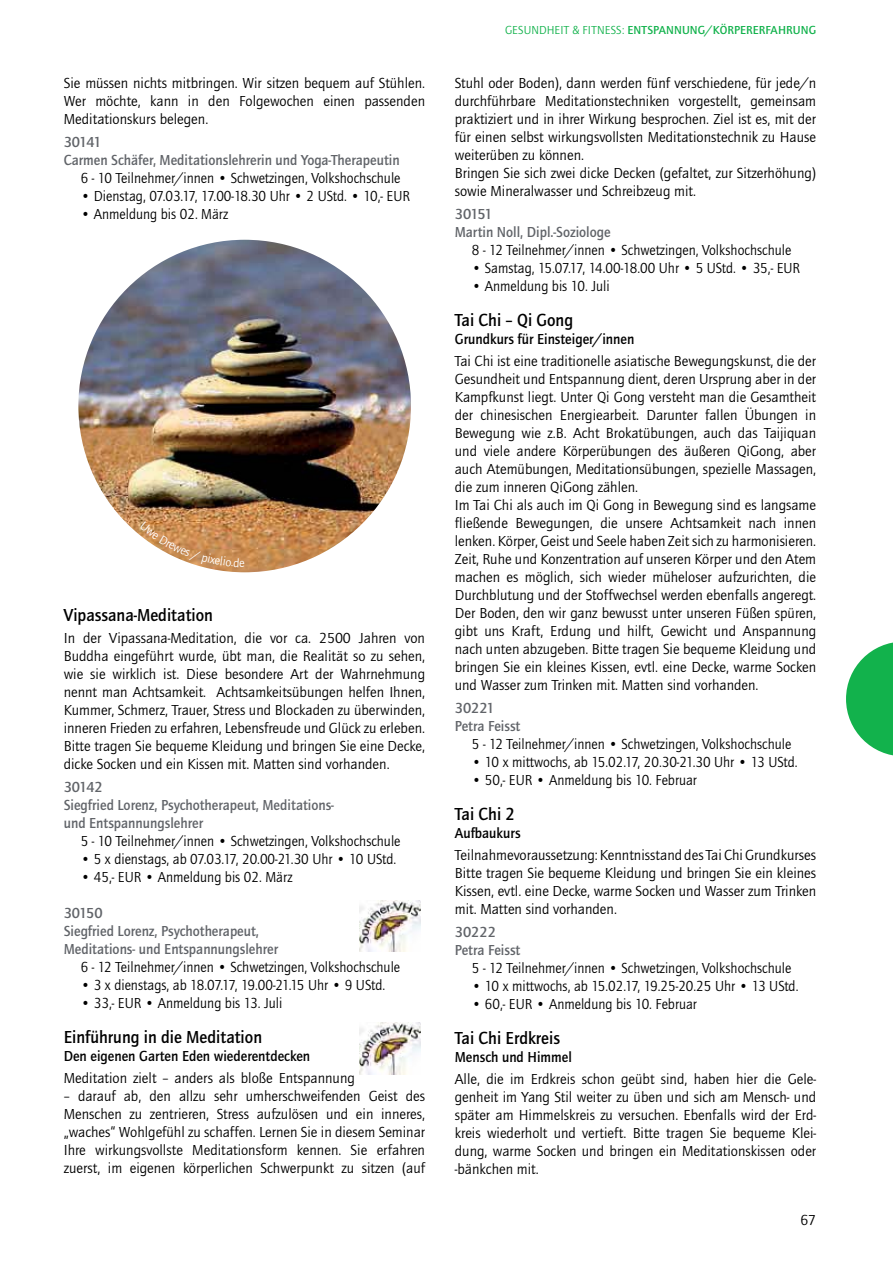
<style>
.page{position:relative;width:893px;height:1263px;background:#fff}
.page>*{position:absolute;margin:0;border:0;box-sizing:border-box;transform-origin:0 0}
.t1{font:700 18px "Quay Itc T";color:#000;scale:.95 1}
.t2{font:15px/18px "Quay Itc T";color:#000;text-align:justify}
.t3{font:15px "Quay Itc T";color:#000;scale:.95 1}
.t4{font:700 15px/18px "Quay Itc T";color:#616469}
.t5{font:700 15px "Quay Itc T";color:#000;scale:.95 1}
.t6{font:700 12px "Quay Itc T";letter-spacing:.01em;color:#12b24c}
.s1{font-weight:400}
</style>
<div class="page">
<svg style="left:846px;top:642px;width:47px;height:114px"></svg>
<img style="left:78px;top:240px;width:333px;height:332px;border-radius:50%">
<img style="left:360px;top:900px;width:60px;height:52px">
<img style="left:360px;top:1023px;width:60px;height:51px">
<svg style="left:140px;top:522px;width:104px;height:45px"></svg>
<p class="t2" style="left:64px;top:76px;width:363px">Sie müssen nichts mitbringen. Wir sitzen bequem auf Stühlen.<br>Wer möchte, kann in den Folgewochen einen passenden Meditationskurs belegen.</p>
<p class="t4" style="left:64px;top:134px;width:337px">30141<br>Carmen Schäfer, Meditationslehrerin und Yoga-Therapeutin</p>
<p class="t3" style="left:81px;top:172px;width:338px">6 - 10 Teilnehmer/innen • Schwetzingen, Volkshochschule</p>
<p class="t3" style="left:81px;top:190px;width:348px">• Dienstag, 07.03.17, 17.00-18.30 Uhr • 2 UStd. • 10,- EUR</p>
<p class="t3" style="left:81px;top:208px;width:157px">• Anmeldung bis 02. März</p>
<p class="t1" style="left:64px;top:608px;width:158px">Vipassana-Meditation</p>
<p class="t2" style="left:64px;top:631px;width:363px">In der Vipassana-Meditation, die vor ca. 2500 Jahren von Buddha eingeführt wurde, übt man, die Realität so zu sehen, wie sie wirklich ist. Diese besondere Art der Wahrnehmung nennt man Achtsamkeit. Achtsamkeitsübungen helfen Ihnen, Kummer, Schmerz, Trauer, Stress und Blockaden zu überwinden, inneren Frieden zu erfahren, Lebensfreude und Glück zu erleben.<br>Bitte tragen Sie bequeme Kleidung und bringen Sie eine Decke, dicke Socken und ein Kissen mit. Matten sind vorhanden.</p>
<p class="t4" style="left:64px;top:779px;width:272px">30142<br>Siegfried Lorenz, Psychotherapeut, Meditations&shy;und Entspannungslehrer</p>
<p class="t3" style="left:81px;top:835px;width:338px">5 - 10 Teilnehmer/innen • Schwetzingen, Volkshochschule</p>
<p class="t3" style="left:81px;top:853px;width:334px">• 5 x dienstags, ab 07.03.17, 20.00-21.30 Uhr • 10 UStd.</p>
<p class="t3" style="left:81px;top:871px;width:224px">• 45,- EUR • Anmeldung bis 02. März</p>
<p class="t4" style="left:64px;top:905px;width:216px">30150<br>Siegfried Lorenz, Psychotherapeut,<br>Meditations- und Entspannungslehrer</p>
<p class="t3" style="left:81px;top:961px;width:338px">6 - 12 Teilnehmer/innen • Schwetzingen, Volkshochschule</p>
<p class="t3" style="left:81px;top:979px;width:322px">• 3 x dienstags, ab 18.07.17, 19.00-21.15 Uhr • 9 UStd.</p>
<p class="t3" style="left:81px;top:996px;width:214px">• 33,- EUR • Anmeldung bis 13. Juli</p>
<p class="t1" style="left:64px;top:1030px;width:210px">Einführung in die Meditation</p>
<p class="t5" style="left:64px;top:1050px;width:261px">Den eigenen Garten Eden wiederentdecken</p>
<p class="t2" style="left:64px;top:1070px;width:293px">Meditation zielt – anders als bloße Entspannung</p>
<p class="t2" style="left:64px;top:1088px;width:363px">– darauf ab, den allzu sehr umherschweifenden Geist des Menschen zu zentrieren, Stress aufzulösen und ein inneres, „waches“ Wohlgefühl zu schaffen. Lernen Sie in diesem Seminar Ihre wirkungsvollste Meditationsform kennen. Sie erfahren zuerst, im eigenen körperlichen Schwerpunkt zu sitzen (auf</p>
<p class="t6" style="left:505px;top:25px;width:313px"><span class="s1">GESUNDHEIT &amp; FITNESS:</span> ENTSPANNUNG/KÖRPERERFAHRUNG</p>
<p class="t2" style="left:455px;top:76px;width:363px;text-align:left">Stuhl oder Boden), dann werden fünf verschiedene, für jede/n durchführbare Meditationstechniken vorgestellt, gemeinsam praktiziert und in ihrer Wirkung besprochen. Ziel ist es, mit der für einen selbst wirkungsvollsten Meditationstechnik zu Hause weiterüben zu können.<br>Bringen Sie sich zwei dicke Decken (gefaltet, zur Sitzerhöhung) sowie Mineralwasser und Schreibzeug mit.</p>
<p class="t4" style="left:455px;top:206px;width:157px">30151<br>Martin Noll, Dipl.-Soziologe</p>
<p class="t3" style="left:472px;top:244px;width:338px">8 - 12 Teilnehmer/innen • Schwetzingen, Volkshochschule</p>
<p class="t3" style="left:472px;top:262px;width:347px">• Samstag, 15.07.17, 14.00-18.00 Uhr • 5 UStd. • 35,- EUR</p>
<p class="t3" style="left:472px;top:280px;width:147px">• Anmeldung bis 10. Juli</p>
<p class="t1" style="left:455px;top:313px;width:126px">Tai Chi – Qi Gong</p>
<p class="t5" style="left:455px;top:333px;width:190px">Grundkurs für Einsteiger/innen</p>
<p class="t2" style="left:455px;top:353px;width:363px;text-align:left">Tai Chi ist eine traditionelle asiatische Bewegungskunst, die der Gesundheit und Entspannung dient, deren Ursprung aber in der Kampfkunst liegt. Unter Qi Gong versteht man die Gesamtheit der chinesischen Energiearbeit. Darunter fallen Übungen in Bewegung wie z.B. Acht Brokatübungen, auch das Taijiquan und viele andere Körperübungen des äußeren QiGong, aber auch Atemübungen, Meditationsübungen, spezielle Massagen, die zum inneren QiGong zählen.<br>Im Tai Chi als auch im Qi Gong in Bewegung sind es langsame fließende Bewegungen, die unsere Achtsamkeit nach innen lenken. Körper, Geist und Seele haben Zeit sich zu harmonisieren.<br>Zeit, Ruhe und Konzentration auf unseren Körper und den Atem machen es möglich, sich wieder müheloser aufzurichten, die Durchblutung und der Stoffwechsel werden ebenfalls angeregt.<br>Der Boden, den wir ganz bewusst unter unseren Füßen spüren, gibt uns Kraft, Erdung und hilft, Gewicht und Anspannung nach unten abzugeben. Bitte tragen Sie bequeme Kleidung und bringen Sie ein kleines Kissen, evtl. eine Decke, warme Socken und Wasser zum Trinken mit. Matten sind vorhanden.</p>
<p class="t4" style="left:455px;top:699px;width:67px">30221<br>Petra Feisst</p>
<p class="t3" style="left:472px;top:737px;width:338px">5 - 12 Teilnehmer/innen • Schwetzingen, Volkshochschule</p>
<p class="t3" style="left:472px;top:755px;width:344px">• 10 x mittwochs, ab 15.02.17, 20.30-21.30 Uhr • 13 UStd.</p>
<p class="t3" style="left:472px;top:773px;width:238px">• 50,- EUR • Anmeldung bis 10. Februar</p>
<p class="t1" style="left:455px;top:806px;width:65px">Tai Chi 2</p>
<p class="t5" style="left:455px;top:827px;width:71px">Aufbaukurs</p>
<p class="t2" style="left:455px;top:847px;width:363px">Teilnahmevoraussetzung: Kenntnisstand des Tai Chi Grundkurses Bitte tragen Sie bequeme Kleidung und bringen Sie ein kleines Kissen, evtl. eine Decke, warme Socken und Wasser zum Trinken mit. Matten sind vorhanden.</p>
<p class="t4" style="left:455px;top:923px;width:67px">30222<br>Petra Feisst</p>
<p class="t3" style="left:472px;top:961px;width:338px">5 - 12 Teilnehmer/innen • Schwetzingen, Volkshochschule</p>
<p class="t3" style="left:472px;top:979px;width:345px">• 10 x mittwochs, ab 15.02.17, 19.25-20.25 Uhr • 13 UStd.</p>
<p class="t3" style="left:472px;top:997px;width:238px">• 60,- EUR • Anmeldung bis 10. Februar</p>
<p class="t1" style="left:455px;top:1030px;width:112px">Tai Chi Erdkreis</p>
<p class="t5" style="left:455px;top:1051px;width:125px">Mensch und Himmel</p>
<p class="t2" style="left:455px;top:1071px;width:363px">Alle, die im Erdkreis schon geübt sind, haben hier die Gele&shy;genheit im Yang Stil weiter zu üben und sich am Mensch- und später am Himmelskreis zu versuchen. Ebenfalls wird der Erd&shy;kreis wiederholt und vertieft. Bitte tragen Sie bequeme Klei&shy;dung, warme Socken und bringen ein Meditationskissen oder -bänkchen mit.</p>
<p class="t2" style="left:800px;top:1212px;width:17px">67</p>
</div>
